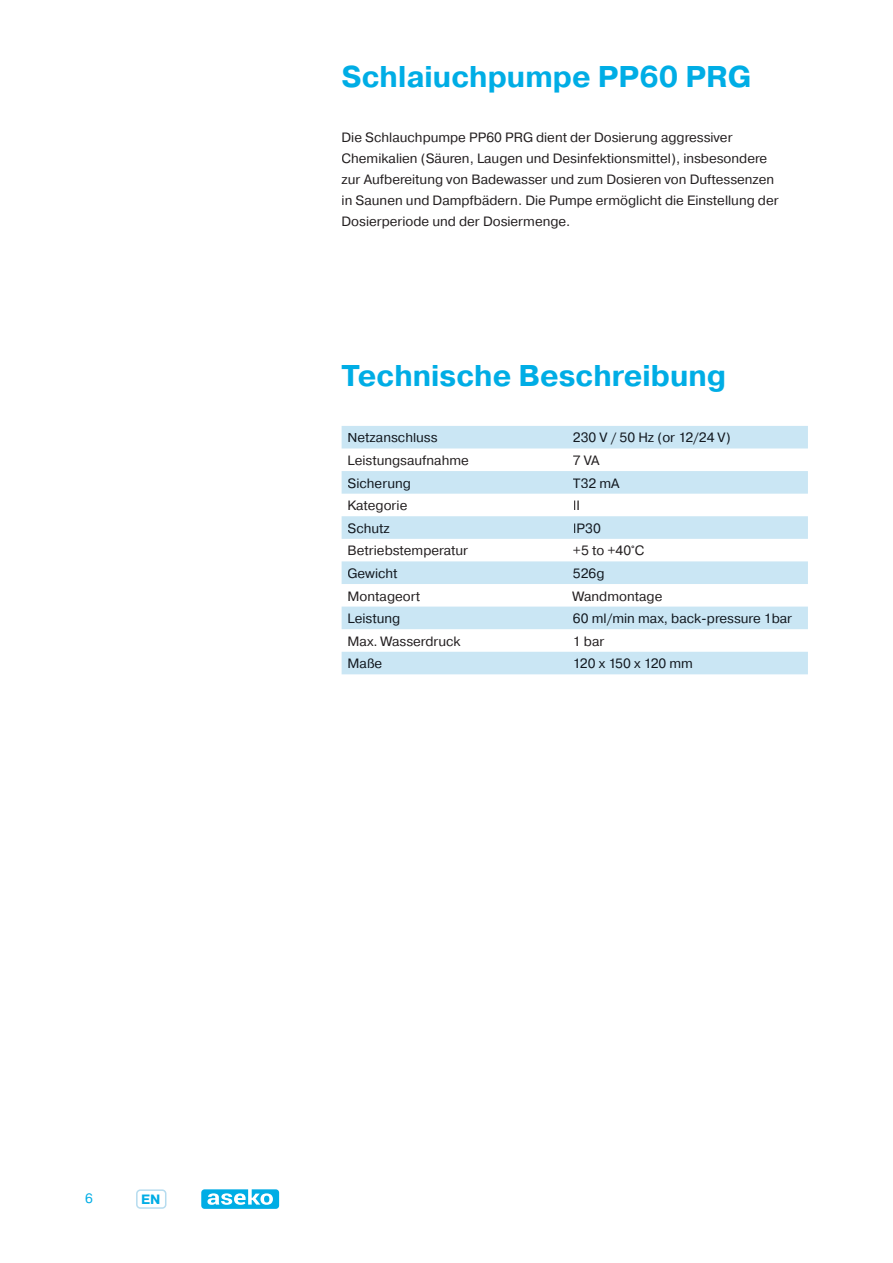
<style>
.page{position:relative;width:893px;height:1263px;background:#fff}
.page>*{position:absolute;margin:0;border:0;box-sizing:border-box;transform-origin:0 0}
.t1{font:700 30px "Pragmatica";color:#00ade5}
.t2{font:13.5px/21px "Pragmatica";color:#231f20}
.t3{font:13.5px "Pragmatica";color:#12181f}
.t4{font:700 13.5px "Pragmatica";color:#00ade5}
.t5{font:13.5px "Pragmatica";color:#00ade5}
</style>
<div class="page">
<div style="left:136px;top:1189px;width:30px;height:20px;border:2px solid #b6dcef;border-radius:4px"></div>
<svg style="left:201px;top:1189px;width:78px;height:20px"></svg>
<svg style="left:342px;top:426px;width:466px;height:248px"></svg>
<div style="left:349px;top:433px;width:88px;height:10px;background:#cae6f4"></div>
<div style="left:574px;top:433px;width:156px;height:12px;background:#cae6f4"></div>
<div style="left:348px;top:478px;width:62px;height:12px;background:#cae6f4"></div>
<div style="left:573px;top:478px;width:47px;height:10px;background:#cae6f4"></div>
<div style="left:348px;top:523px;width:42px;height:10px;background:#cae6f4"></div>
<div style="left:574px;top:523px;width:26px;height:10px;background:#cae6f4"></div>
<div style="left:348px;top:568px;width:49px;height:10px;background:#cae6f4"></div>
<div style="left:574px;top:568px;width:30px;height:13px;background:#cae6f4"></div>
<div style="left:349px;top:614px;width:50px;height:12px;background:#cae6f4"></div>
<div style="left:574px;top:613px;width:218px;height:13px;background:#cae6f4"></div>
<div style="left:349px;top:659px;width:33px;height:10px;background:#cae6f4"></div>
<div style="left:575px;top:659px;width:117px;height:10px;background:#cae6f4"></div>
<h1 class="t1" style="left:342px;top:58px;width:411px">Schlaiuchpumpe PP60 PRG</h1>
<p class="t2" style="left:342px;top:127px;width:439px">Die Schlauchpumpe PP60 PRG dient der Dosierung aggressiver Chemikalien (Säuren, Laugen und Desinfektionsmittel), insbesondere zur Aufbereitung von Badewasser und zum Dosieren von Duftessenzen in Saunen und Dampfbädern. Die Pumpe ermöglicht die Einstellung der Dosierperiode und der Dosiermenge.</p>
<h1 class="t1" style="left:342px;top:356px;width:386px">Technische Beschreibung</h1>
<p class="t3" style="left:348px;top:429px;width:92px">Netzanschluss</p>
<p class="t3" style="left:573px;top:429px;width:159px">230 V / 50 Hz (or 12/24 V)</p>
<p class="t2" style="left:348px;top:450px;width:123px">Leistungsaufnahme</p>
<p class="t2" style="left:573px;top:450px;width:28px">7 VA</p>
<p class="t3" style="left:348px;top:475px;width:65px">Sicherung</p>
<p class="t3" style="left:573px;top:475px;width:48px">T32 mA</p>
<p class="t2" style="left:348px;top:495px;width:61px">Kategorie</p>
<p class="t2" style="left:573px;top:495px;width:9px">II</p>
<p class="t3" style="left:348px;top:520px;width:44px">Schutz</p>
<p class="t3" style="left:573px;top:520px;width:29px">IP30</p>
<p class="t2" style="left:348px;top:541px;width:122px">Betriebstemperatur</p>
<p class="t2" style="left:573px;top:541px;width:73px">+5 to +40°C</p>
<p class="t3" style="left:348px;top:565px;width:51px">Gewicht</p>
<p class="t3" style="left:573px;top:565px;width:33px">526g</p>
<p class="t2" style="left:348px;top:586px;width:74px">Montageort</p>
<p class="t2" style="left:573px;top:586px;width:91px">Wandmontage</p>
<p class="t3" style="left:348px;top:610px;width:54px">Leistung</p>
<p class="t3" style="left:573px;top:610px;width:221px">60 ml/min max, back-pressure 1bar</p>
<p class="t2" style="left:348px;top:631px;width:115px">Max. Wasserdruck</p>
<p class="t2" style="left:573px;top:631px;width:33px">1 bar</p>
<p class="t3" style="left:348px;top:655px;width:36px">Maße</p>
<p class="t3" style="left:573px;top:655px;width:122px">120 x 150 x 120 mm</p>
<p class="t5" style="left:85px;top:1190px;width:9px">6</p>
<p class="t4" style="left:141px;top:1190px;width:21px">EN</p>
</div>
